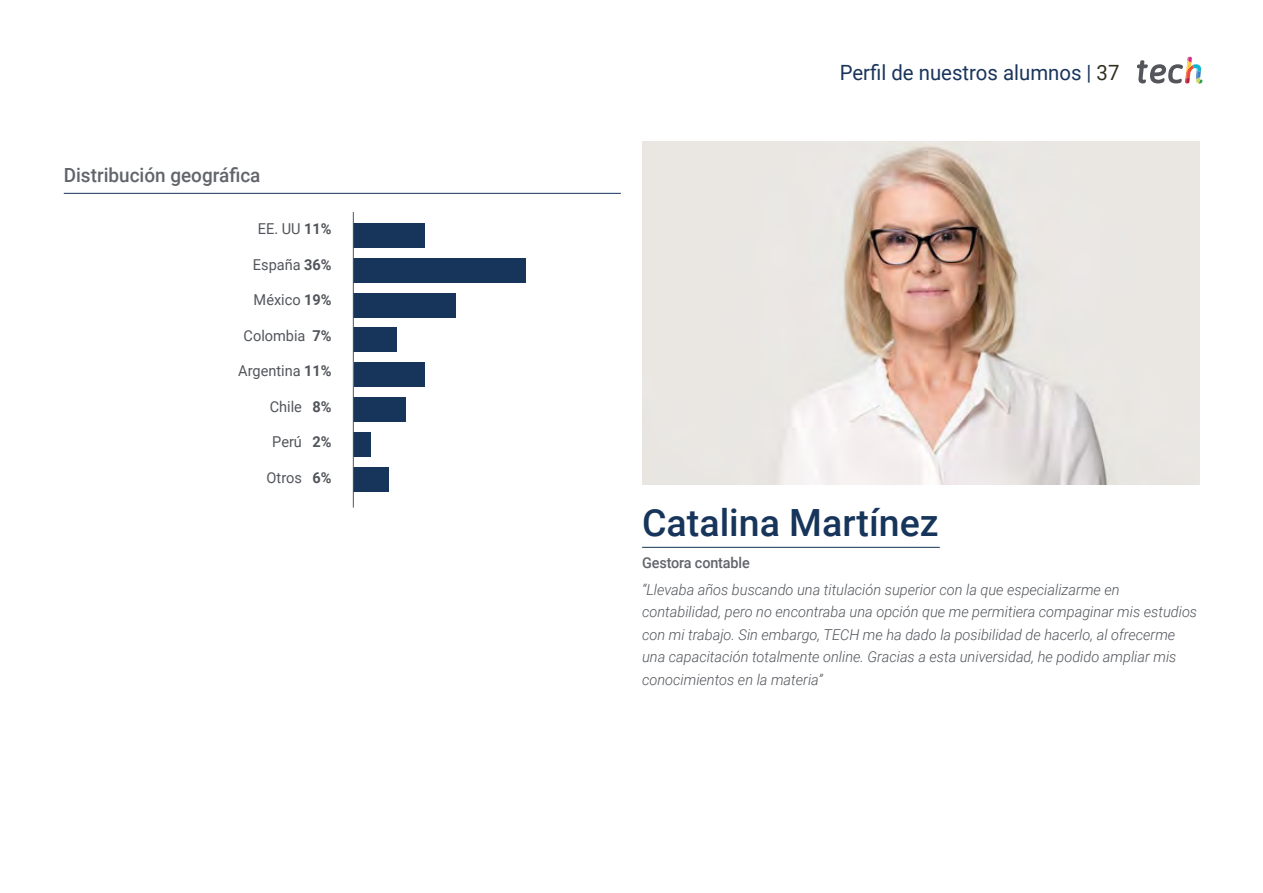
<style>
.page{position:relative;width:1263px;height:893px;background:#fff}
.page>*{position:absolute;margin:0;border:0;box-sizing:border-box;transform-origin:0 0}
.t1{font:500 37.5px "Roboto";color:#17355b}
.t2{font:21px "Roboto";color:#1a355c}
.t3{font:500 19.5px "Roboto";color:#61646a}
.t4{font:italic 300 15px/22.5px "Roboto";color:#52555b}
.t5{font:15px "Roboto";color:#52555b}
.t6{font:500 15px "Roboto";letter-spacing:-.01em;color:#61646a;scale:.96 1}
.s1{font-weight:700}
.s2{color:#312e20}
</style>
<div class="page">
<svg style="left:1137px;top:57px;width:65px;height:27px"></svg>
<hr style="left:64px;top:193px;width:557px;height:1px;background:#17355b">
<div style="left:353px;top:223px;width:72px;height:25px;background:#17355b"></div>
<div style="left:353px;top:397px;width:53px;height:25px;background:#17355b"></div>
<div style="left:353px;top:258px;width:173px;height:25px;background:#17355b"></div>
<div style="left:353px;top:432px;width:17px;height:25px;background:#17355b"></div>
<div style="left:353px;top:293px;width:103px;height:24px;background:#17355b"></div>
<div style="left:353px;top:467px;width:36px;height:24px;background:#17355b"></div>
<div style="left:353px;top:327px;width:44px;height:25px;background:#17355b"></div>
<div style="left:354px;top:362px;width:71px;height:25px;background:#17355b"></div>
<hr style="left:353px;top:212px;width:1px;height:296px;background:#52555b">
<hr style="left:642px;top:547px;width:298px;height:1px;background:#123352">
<img style="left:642px;top:141px;width:557px;height:343px">
<h3 class="t3" style="left:64px;top:161px;width:198px">Distribución geográfica</h3>
<p class="t5" style="left:258px;top:218px;width:75px">EE. UU <span class="s1">11%</span></p>
<p class="t5" style="left:253px;top:254px;width:80px">España <span class="s1">36%</span></p>
<p class="t5" style="left:254px;top:289px;width:80px">México <span class="s1">19%</span></p>
<p class="t5" style="left:244px;top:325px;width:90px">Colombia <span class="s1">7%</span></p>
<p class="t5" style="left:238px;top:360px;width:95px">Argentina <span class="s1">11%</span></p>
<p class="t5" style="left:270px;top:396px;width:63px">Chile <span class="s1">8%</span></p>
<p class="t5" style="left:272px;top:431px;width:61px">Perú <span class="s1">2%</span></p>
<p class="t5" style="left:267px;top:467px;width:67px">Otros <span class="s1">6%</span></p>
<h2 class="t2" style="left:840px;top:57px;width:281px">Perfil de nuestros alumnos | <span class="s2">37</span></h2>
<h1 class="t1" style="left:642px;top:496px;width:298px">Catalina Martínez</h1>
<p class="t6" style="left:642px;top:552px;width:114px">Gestora contable</p>
<p class="t4" style="left:642px;top:577px;width:556px">“Llevaba años buscando una titulación superior con la que especializarme en contabilidad, pero no encontraba una opción que me permitiera compaginar mis estudios con mi trabajo. Sin embargo, TECH me ha dado la posibilidad de hacerlo, al ofrecerme una capacitación totalmente online. Gracias a esta universidad, he podido ampliar mis conocimientos en la materia”</p>
</div>
